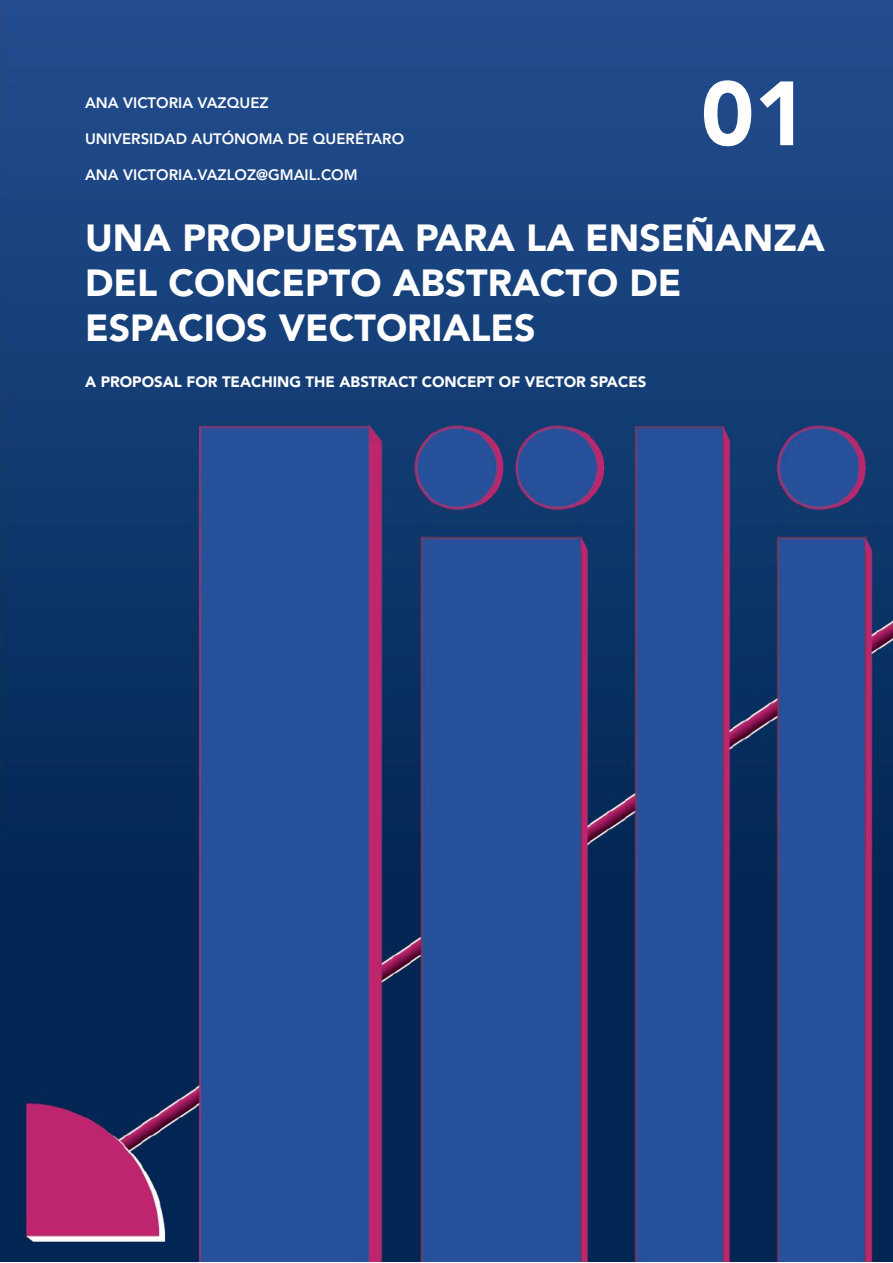
<style>
.page{position:relative;width:893px;height:1263px;background:#fff}
.page>*{position:absolute;margin:0;border:0;box-sizing:border-box;transform-origin:0 0}
.t1{font:900 90px "Avenir LT Std";color:#fff}
.t2{font:900 37.5px/45px "Avenir LT Std";color:#fff}
.t3{font:800 15px "Avenir LT Std";color:#fff}
.t4{font:900 15px "Avenir LT Std";color:#fff}
</style>
<div class="page">
<img style="left:0;top:0;width:892px;height:1262px">
<p class="t3" style="left:85px;top:94px;width:185px">ANA VICTORIA VAZQUEZ</p>
<p class="t3" style="left:85px;top:130px;width:321px">UNIVERSIDAD AUTÓNOMA DE QUERÉTARO</p>
<p class="t3" style="left:85px;top:166px;width:274px">ANA VICTORIA.VAZLOZ@GMAIL.COM</p>
<p class="t1" style="left:701px;top:59px;width:108px">01</p>
<p class="t2" style="left:85px;top:216px;width:741px">UNA PROPUESTA PARA LA ENSEÑANZA<br>DEL CONCEPTO ABSTRACTO DE<br>ESPACIOS VECTORIALES</p>
<p class="t4" style="left:85px;top:372px;width:563px">A PROPOSAL FOR TEACHING THE ABSTRACT CONCEPT OF VECTOR SPACES</p>
</div>
